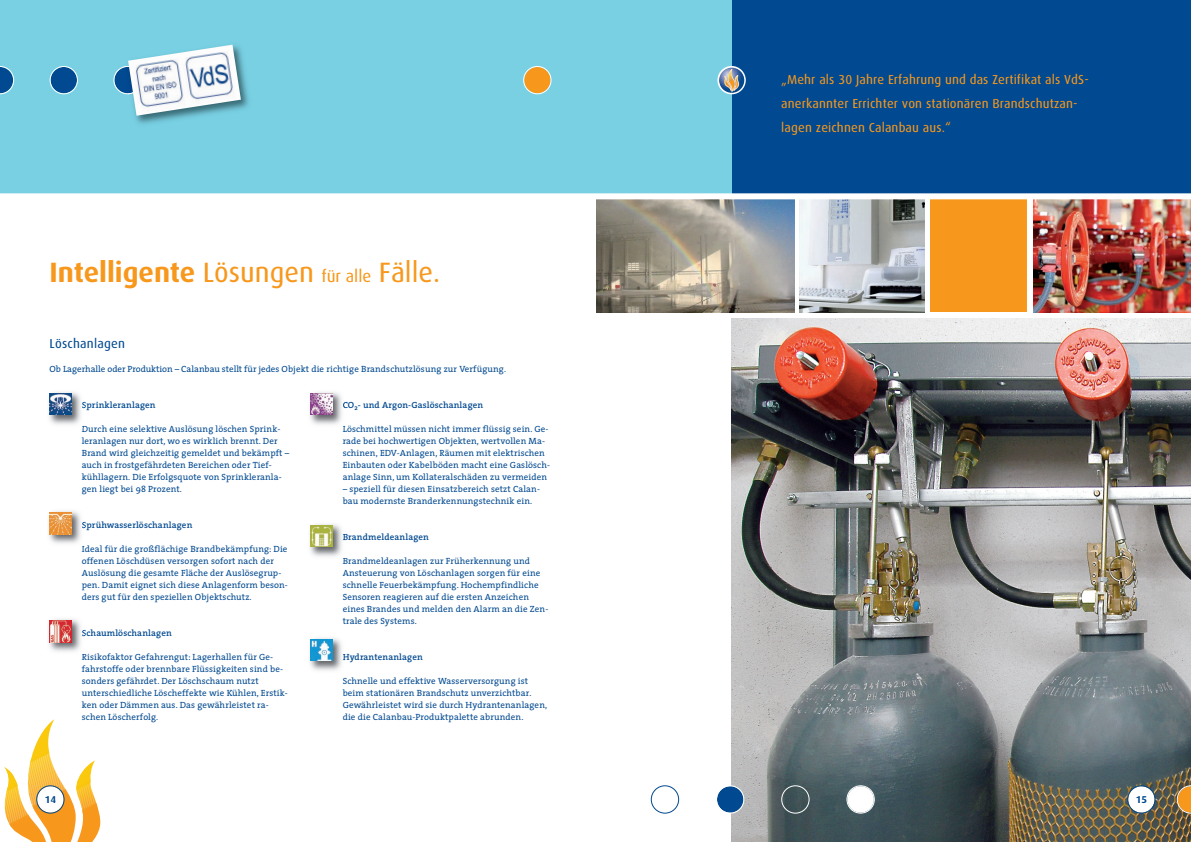
<style>
.page{position:relative;width:1191px;height:842px;background:#fff}
.page>*{position:absolute;margin:0;border:0;box-sizing:border-box;transform-origin:0 0}
.t1{font:28px "Dax 10";color:#f7981d}
.t2{font:13px/24px "Dax 10";letter-spacing:.01em;color:#f7981d}
.t3{font:13px "Dax 10";letter-spacing:.015em;color:#014990}
.t4{font:700 10px "Dax";color:#014990}
.t5{font:9px/12px "The Serif";letter-spacing:.015em;color:#014990}
.t6{font:600 9px "The Serif";letter-spacing:.015em;color:#014990}
.s1{font-family:"Dax";font-weight:700}
.s2{font-size:17px}
</style>
<div class="page">
<div style="left:595px;top:0;width:596px;height:198px;background:#014990"></div>
<div style="left:0;top:0;width:595px;height:198px;background:#78d0e2"></div>
<img style="left:731px;top:318px;width:460px;height:524px">
<div style="left:595px;top:0;width:136px;height:198px;background:#78d0e2"></div>
<img style="left:596px;top:199px;width:198px;height:113px">
<img style="left:1033px;top:199px;width:158px;height:113px">
<img style="left:799px;top:199px;width:125px;height:113px">
<div style="left:930px;top:198px;width:96px;height:114px;background:#f7981d"></div>
<div style="left:0;top:193px;width:1191px;height:6px;background:#fff"></div>
<svg style="left:1176px;top:785px;width:15px;height:29px"></svg>
<svg style="left:1127px;top:785px;width:28px;height:29px"></svg>
<svg style="left:781px;top:785px;width:28px;height:29px"></svg>
<svg style="left:846px;top:785px;width:28px;height:29px"></svg>
<svg style="left:717px;top:785px;width:27px;height:29px"></svg>
<svg style="left:651px;top:785px;width:28px;height:29px"></svg>
<svg style="left:4px;top:719px;width:97px;height:123px"></svg>
<img style="left:49px;top:392px;width:32px;height:33px">
<svg style="left:82px;top:402px;width:2px;height:7px"></svg>
<img style="left:50px;top:393px;width:21px;height:22px">
<img style="left:49px;top:511px;width:32px;height:33px">
<svg style="left:82px;top:522px;width:2px;height:7px"></svg>
<img style="left:50px;top:512px;width:21px;height:22px">
<img style="left:49px;top:619px;width:35px;height:33px">
<svg style="left:82px;top:629px;width:2px;height:7px"></svg>
<img style="left:50px;top:620px;width:21px;height:22px">
<img style="left:310px;top:392px;width:32px;height:33px">
<svg style="left:343px;top:402px;width:2px;height:6px"></svg>
<svg style="left:310px;top:393px;width:1px;height:22px"></svg>
<img style="left:311px;top:393px;width:21px;height:22px">
<img style="left:310px;top:524px;width:35px;height:33px">
<svg style="left:343px;top:533px;width:2px;height:7px"></svg>
<img style="left:310px;top:525px;width:22px;height:22px">
<img style="left:310px;top:638px;width:33px;height:33px">
<svg style="left:343px;top:654px;width:2px;height:7px"></svg>
<img style="left:310px;top:639px;width:22px;height:22px">
<svg style="left:717px;top:66px;width:29px;height:28px"></svg>
<img style="left:719px;top:68px;width:25px;height:25px;border-radius:50%">
<svg style="left:724px;top:69px;width:14px;height:23px"></svg>
<svg style="left:523px;top:66px;width:28px;height:28px"></svg>
<svg style="left:50px;top:66px;width:28px;height:28px"></svg>
<svg style="left:113px;top:67px;width:9px;height:26px"></svg>
<svg style="left:0;top:66px;width:14px;height:28px"></svg>
<img style="left:122px;top:44px;width:127px;height:80px">
<img style="left:124px;top:66px;width:4px;height:28px">
<img style="left:128px;top:45px;width:113px;height:71px">
<h1 class="t1" style="left:50px;top:260px;width:392px"><span class="s1">Intelligente</span> Lösungen <span class="s2">für alle</span> Fälle.</h1>
<h2 class="t3" style="left:50px;top:338px;width:77px">Löschanlagen</h2>
<p class="t5" style="left:50px;top:364px;width:458px">Ob Lagerhalle oder Produktion – Calanbau stellt für jedes Objekt die richtige Brandschutzlösung zur Verfügung.</p>
<p class="t6" style="left:82px;top:402px;width:75px">Sprinkleranlagen</p>
<p class="t5" style="left:82px;top:424px;width:209px">Durch eine selektive Auslösung löschen Sprink&shy;leranlagen nur dort, wo es wirklich brennt. Der Brand wird gleichzeitig gemeldet und bekämpft – auch in frostgefährdeten Bereichen oder Tief&shy;kühllagern. Die Erfolgsquote von Sprinkleranla&shy;gen liegt bei 98 Prozent.</p>
<p class="t6" style="left:82px;top:522px;width:112px">Sprühwasserlöschanlagen</p>
<p class="t5" style="left:82px;top:544px;width:208px">Ideal für die großflächige Brandbekämpfung: Die offenen Löschdüsen versorgen sofort nach der Auslösung die gesamte Fläche der Auslösegrup&shy;pen. Damit eignet sich diese Anlagenform beson&shy;ders gut für den speziellen Objektschutz.</p>
<p class="t6" style="left:82px;top:630px;width:91px">Schaumlöschanlagen</p>
<p class="t5" style="left:82px;top:652px;width:208px">Risikofaktor Gefahrengut: Lagerhallen für Ge&shy;fahrstoffe oder brennbare Flüssigkeiten sind be&shy;sonders gefährdet. Der Löschschaum nutzt unterschiedliche Löscheffekte wie Kühlen, Erstik&shy;ken oder Dämmen aus. Das gewährleistet ra&shy;schen Löscherfolg.</p>
<p class="t6" style="left:343px;top:402px;width:142px">CO<sub>2</sub>- und Argon-Gaslöschanlagen</p>
<p class="t5" style="left:343px;top:424px;width:209px">Löschmittel müssen nicht immer flüssig sein. Ge&shy;rade bei hochwertigen Objekten, wertvollen Ma&shy;schinen, EDV-Anlagen, Räumen mit elektrischen Einbauten oder Kabelböden macht eine Gaslösch&shy;anlage Sinn, um Kollateralschäden zu vermeiden</p>
<p class="t5" style="left:343px;top:484px;width:199px">– speziell für diesen Einsatzbereich setzt Calan&shy;bau modernste Branderkennungstechnik ein.</p>
<p class="t6" style="left:343px;top:534px;width:88px">Brandmeldeanlagen</p>
<p class="t5" style="left:343px;top:556px;width:207px">Brandmeldeanlagen zur Früherkennung und Ansteuerung von Löschanlagen sorgen für eine schnelle Feuerbekämpfung. Hochempfindliche Sensoren reagieren auf die ersten Anzeichen eines Brandes und melden den Alarm an die Zen&shy;trale des Systems.</p>
<p class="t6" style="left:343px;top:654px;width:82px">Hydrantenanlagen</p>
<p class="t5" style="left:343px;top:676px;width:206px">Schnelle und effektive Wasserversorgung ist beim stationären Brandschutz unverzichtbar.<br>Gewährleistet wird sie durch Hydrantenanlagen, die die Calanbau-Produktpalette abrunden.</p>
<h2 class="t2" style="left:781px;top:68px;width:309px">„Mehr als 30 Jahre Erfahrung und das Zertifikat als VdS&shy;anerkannter Errichter von stationären Brandschutzan&shy;lagen zeichnen Calanbau aus.“</h2>
<p class="t4" style="left:45px;top:795px;width:13px">14</p>
<p class="t4" style="left:1136px;top:795px;width:13px">15</p>
</div>
